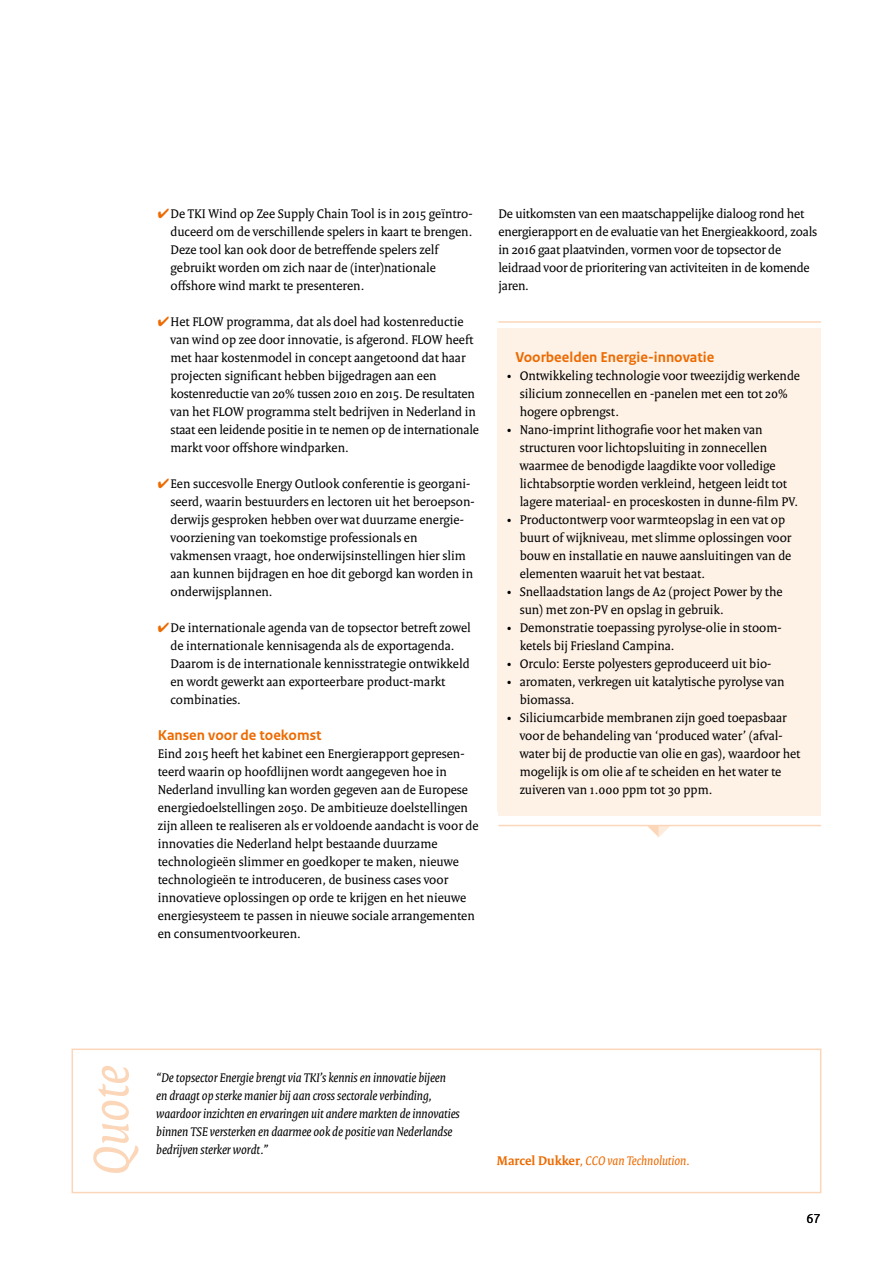
<style>
.page{position:relative;width:893px;height:1263px;background:#fff}
.page>*{position:absolute;margin:0;border:0;box-sizing:border-box;transform-origin:0 0}
._10_RO_Broodtekst_Se{font:italic 54px "Rijksoverheid Serif";color:#fcd6b8}
._05_RO_Alineakop_San{font:700 15px "Rijksoverheid Sans Text";color:#ed6a00}
._10_RO_Broodtekst_Se-2{font:13.5px/18px "Rijksoverheid Serif";color:#000}
._10_RO_Broodtekst_Se-3{font:italic 13.5px/18px "Rijksoverheid Serif";color:#000}
._10_RO_Broodtekst_Se-4{font:italic 13.5px "Rijksoverheid Serif";color:#ed6a00}
._10_RO_Broodtekst_Se-5{font:13.5px "Rijksoverheid Sans Text";color:#000}
.s1{color:#ed6a00}
.s2{font-weight:700;font-style:normal}
</style>
<div class="page">
<svg style="left:647px;top:826px;width:24px;height:11px"></svg>
<div style="left:497px;top:329px;width:324px;height:483px;background:#fef2e7"></div>
<hr style="left:498px;top:321px;width:323px;height:2px;background:#fcd6b8">
<div style="left:498px;top:712px;width:323px;height:103px;background:#fef2e7"></div>
<hr style="left:498px;top:825px;width:323px;height:1px;background:#fcd6b8">
<div style="left:72px;top:1048px;width:749px;height:145px;border:2px solid #fcd6b8"></div>
<p class="_10_RO_Broodtekst_Se-2" style="left:171px;top:204px;width:303px;text-indent:-13px"><span class="s1">✔</span>De TKI Wind op Zee Supply Chain Tool is in 2015 geïntro&shy;duceerd om de verschillende spelers in kaart te brengen.<br>Deze tool kan ook door de betreffende spelers zelf gebruikt worden om zich naar de (inter)nationale offshore wind markt te presenteren.</p>
<p class="_10_RO_Broodtekst_Se-2" style="left:171px;top:312px;width:310px;text-indent:-13px"><span class="s1">✔</span>Het FLOW programma, dat als doel had kostenreductie van wind op zee door innovatie, is afgerond. FLOW heeft met haar kostenmodel in concept aangetoond dat haar projecten significant hebben bijgedragen aan een kostenreductie van 20% tussen 2010 en 2015. De resultaten van het FLOW programma stelt bedrijven in Nederland in staat een leidende positie in te nemen op de internationale markt voor offshore windparken.</p>
<p class="_10_RO_Broodtekst_Se-2" style="left:171px;top:474px;width:306px;text-indent:-13px"><span class="s1">✔</span>Een succesvolle Energy Outlook conferentie is georgani&shy;seerd, waarin bestuurders en lectoren uit het beroepson&shy;derwijs gesproken hebben over wat duurzame energie&shy;voorziening van toekomstige professionals en vakmensen vraagt, hoe onderwijsinstellingen hier slim aan kunnen bijdragen en hoe dit geborgd kan worden in onderwijsplannen.</p>
<p class="_10_RO_Broodtekst_Se-2" style="left:171px;top:618px;width:302px;text-indent:-13px"><span class="s1">✔</span>De internationale agenda van de topsector betreft zowel de internationale kennisagenda als de exportagenda.<br>Daarom is de internationale kennisstrategie ontwikkeld en wordt gewerkt aan exporteerbare product-markt combinaties.</p>
<p class="_05_RO_Alineakop_San" style="left:158px;top:727px;width:165px">Kansen voor de toekomst</p>
<p class="_10_RO_Broodtekst_Se-2" style="left:158px;top:744px;width:322px">Eind 2015 heeft het kabinet een Energierapport gepresen&shy;teerd waarin op hoofdlijnen wordt aangegeven hoe in Nederland invulling kan worden gegeven aan de Europese energiedoelstellingen 2050. De ambitieuze doelstellingen zijn alleen te realiseren als er voldoende aandacht is voor de innovaties die Nederland helpt bestaande duurzame technologieën slimmer en goedkoper te maken, nieuwe technologieën te introduceren, de business cases voor innovatieve oplossingen op orde te krijgen en het nieuwe energiesysteem te passen in nieuwe sociale arrangementen en consumentvoorkeuren.</p>
<p class="_10_RO_Broodtekst_Se-2" style="left:498px;top:204px;width:320px">De uitkomsten van een maatschappelijke dialoog rond het energierapport en de evaluatie van het Energieakkoord, zoals in 2016 gaat plaatvinden, vormen voor de topsector de leidraad voor de prioritering van activiteiten in de komende jaren.</p>
<p class="_05_RO_Alineakop_San" style="left:515px;top:349px;width:200px">Voorbeelden Energie-innovatie</p>
<p class="_10_RO_Broodtekst_Se-2" style="left:520px;top:366px;width:282px;text-indent:-13px">• Ontwikkeling technologie voor tweezijdig werkende silicium zonnecellen en -panelen met een tot 20% hogere opbrengst.</p>
<p class="_10_RO_Broodtekst_Se-2" style="left:520px;top:420px;width:280px;text-indent:-13px">• Nano-imprint lithografie voor het maken van structuren voor lichtopsluiting in zonnecellen waarmee de benodigde laagdikte voor volledige lichtabsorptie worden verkleind, hetgeen leidt tot lagere materiaal- en proceskosten in dunne-film PV.</p>
<p class="_10_RO_Broodtekst_Se-2" style="left:520px;top:510px;width:273px;text-indent:-13px">• Productontwerp voor warmteopslag in een vat op buurt of wijkniveau, met slimme oplossingen voor bouw en installatie en nauwe aansluitingen van de elementen waaruit het vat bestaat.</p>
<p class="_10_RO_Broodtekst_Se-2" style="left:520px;top:582px;width:264px;text-indent:-13px">• Snellaadstation langs de A2 (project Power by the sun) met zon-PV en opslag in gebruik.</p>
<p class="_10_RO_Broodtekst_Se-2" style="left:520px;top:618px;width:263px;text-indent:-13px">• Demonstratie toepassing pyrolyse-olie in stoom&shy;ketels bij Friesland Campina.</p>
<p class="_10_RO_Broodtekst_Se-2" style="left:507px;top:654px;width:266px">• Orculo: Eerste polyesters geproduceerd uit bio-</p>
<p class="_10_RO_Broodtekst_Se-2" style="left:520px;top:672px;width:266px;text-indent:-13px">• aromaten, verkregen uit katalytische pyrolyse van biomassa.</p>
<p class="_10_RO_Broodtekst_Se-2" style="left:520px;top:708px;width:282px;text-indent:-13px">• Siliciumcarbide membranen zijn goed toepasbaar voor de behandeling van ‘produced water’ (afval&shy;water bij de productie van olie en gas), waardoor het mogelijk is om olie af te scheiden en het water te zuiveren van 1.000 ppm tot 30 ppm.</p>
<p class="_10_RO_Broodtekst_Se" style="left:78px;top:1175px;width:111px;rotate:-90deg">Quote</p>
<p class="_10_RO_Broodtekst_Se-3" style="left:156px;top:1068px;width:305px">“De topsector Energie brengt via TKI’s kennis en innovatie bijeen en draagt op sterke manier bij aan cross sectorale verbinding, waardoor inzichten en ervaringen uit andere markten de innovaties binnen TSE versterken en daarmee ook de positie van Nederlandse bedrijven sterker wordt.”</p>
<p class="_10_RO_Broodtekst_Se-4" style="left:497px;top:1152px;width:194px"><span class="s2">Marcel Dukker</span>, CCO van Technolution.</p>
<p class="_10_RO_Broodtekst_Se-5" style="left:806px;top:1211px;width:16px">67</p>
</div>
